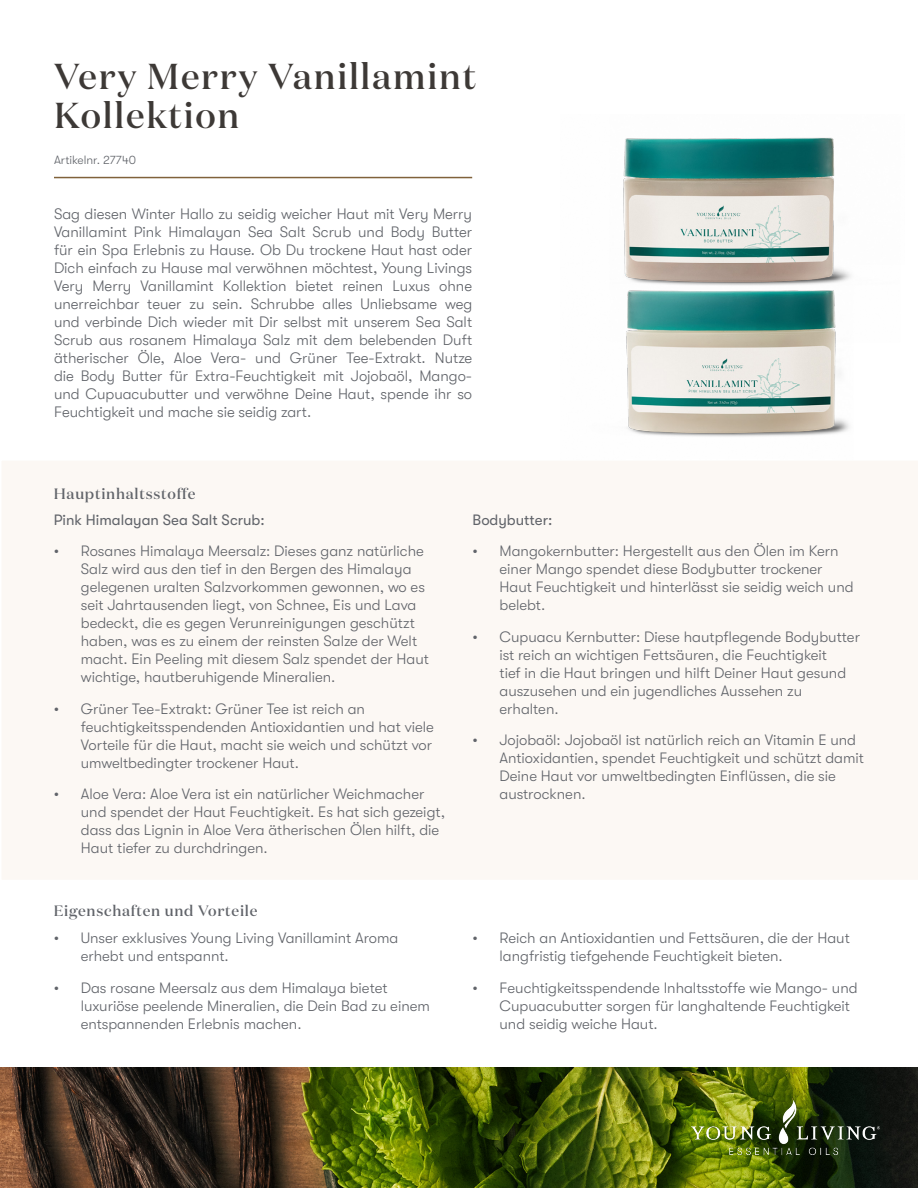
<style>
.page{position:relative;width:918px;height:1188px;background:#fff}
.page>*{position:absolute;margin:0;border:0;box-sizing:border-box;transform-origin:0 0}
.t1{font:500 36px/39px "Domaine Display";letter-spacing:.05em;color:#3d3936}
.t2{font:300 15px/18px "GT Walsheim Pro";color:#61646a}
.t3{font:300 15px/18px "GT Walsheim";color:#61646a;text-align:justify}
.t4{font:500 15px "Domaine Display";letter-spacing:.05em;color:#61646a}
.t5{font:15px "GT Walsheim Pro";color:#61646a}
.t6{font:300 12px "GT Walsheim Pro";color:#61646a}
</style>
<div class="page">
<div style="left:2px;top:461px;width:916px;height:418px;background:#fcf8f4"></div>
<img style="left:0;top:1067px;width:918px;height:121px">
<img style="left:691px;top:1100px;width:188px;height:55px">
<img style="left:623px;top:137px;width:228px;height:300px">
<hr style="left:54px;top:177px;width:418px;height:1px;background:#80623b">
<h1 class="t1" style="left:54px;top:57px;width:424px">Very Merry Vanillamint<br>Kollektion</h1>
<p class="t6" style="left:54px;top:153px;width:84px">Artikelnr. 27740</p>
<p class="t3" style="left:54px;top:205px;width:420px">Sag diesen Winter Hallo zu seidig weicher Haut mit Very Merry Vanillamint Pink Himalayan Sea Salt Scrub und Body Butter für ein Spa Erlebnis zu Hause. Ob Du trockene Haut hast oder Dich einfach zu Hause mal verwöhnen möchtest, Young Livings Very Merry Vanillamint Kollektion bietet reinen Luxus ohne unerreichbar teuer zu sein. Schrubbe alles Unliebsame weg und verbinde Dich wieder mit Dir selbst mit unserem Sea Salt Scrub aus rosanem Himalaya Salz mit dem belebenden Duft ätherischer Öle, Aloe Vera- und Grüner Tee-Extrakt. Nutze die Body Butter für Extra-Feuchtigkeit mit Jojobaöl, Mango&shy;und Cupuacubutter und verwöhne Deine Haut, spende ihr so Feuchtigkeit und mache sie seidig zart.</p>
<p class="t4" style="left:54px;top:485px;width:143px">Hauptinhaltsstoffe</p>
<p class="t5" style="left:54px;top:511px;width:212px">Pink Himalayan Sea Salt Scrub:</p>
<p class="t2" style="left:81px;top:542px;width:350px;text-indent:-27px">• Rosanes Himalaya Meersalz: Dieses ganz natürliche Salz wird aus den tief in den Bergen des Himalaya gelegenen uralten Salzvorkommen gewonnen, wo es seit Jahrtausenden liegt, von Schnee, Eis und Lava bedeckt, die es gegen Verunreinigungen geschützt haben, was es zu einem der reinsten Salze der Welt macht. Ein Peeling mit diesem Salz spendet der Haut wichtige, hautberuhigende Mineralien.</p>
<p class="t2" style="left:81px;top:700px;width:355px;text-indent:-27px">• Grüner Tee-Extrakt: Grüner Tee ist reich an feuchtigkeitsspendenden Antioxidantien und hat viele Vorteile für die Haut, macht sie weich und schützt vor umweltbedingter trockener Haut.</p>
<p class="t2" style="left:81px;top:785px;width:366px;text-indent:-27px">• Aloe Vera: Aloe Vera ist ein natürlicher Weichmacher und spendet der Haut Feuchtigkeit. Es hat sich gezeigt, dass das Lignin in Aloe Vera ätherischen Ölen hilft, die Haut tiefer zu durchdringen.</p>
<p class="t4" style="left:54px;top:901px;width:205px">Eigenschaften und Vorteile</p>
<p class="t2" style="left:81px;top:929px;width:319px;text-indent:-27px">• Unser exklusives Young Living Vanillamint Aroma erhebt und entspannt.</p>
<p class="t2" style="left:81px;top:979px;width:351px;text-indent:-27px">• Das rosane Meersalz aus dem Himalaya bietet luxuriöse peelende Mineralien, die Dein Bad zu einem entspannenden Erlebnis machen.</p>
<p class="t5" style="left:472px;top:511px;width:81px">Bodybutter:</p>
<p class="t2" style="left:499px;top:542px;width:356px;text-indent:-27px">• Mangokernbutter: Hergestellt aus den Ölen im Kern einer Mango spendet diese Bodybutter trockener Haut Feuchtigkeit und hinterlässt sie seidig weich und belebt.</p>
<p class="t2" style="left:499px;top:628px;width:362px;text-indent:-27px">• Cupuacu Kernbutter: Diese hautpflegende Bodybutter ist reich an wichtigen Fettsäuren, die Feuchtigkeit<br>tief in die Haut bringen und hilft Deiner Haut gesund auszusehen und ein jugendliches Aussehen zu erhalten.</p>
<p class="t2" style="left:499px;top:731px;width:366px;text-indent:-27px">• Jojobaöl: Jojobaöl ist natürlich reich an Vitamin E und Antioxidantien, spendet Feuchtigkeit und schützt damit Deine Haut vor umweltbedingten Einflüssen, die sie austrocknen.</p>
<p class="t2" style="left:499px;top:929px;width:352px;text-indent:-27px">• Reich an Antioxidantien und Fettsäuren, die der Haut langfristig tiefgehende Feuchtigkeit bieten.</p>
<p class="t2" style="left:499px;top:979px;width:360px;text-indent:-27px">• Feuchtigkeitsspendende Inhaltsstoffe wie Mango- und<br>Cupuacubutter sorgen für langhaltende Feuchtigkeit und seidig weiche Haut.</p>
</div>
